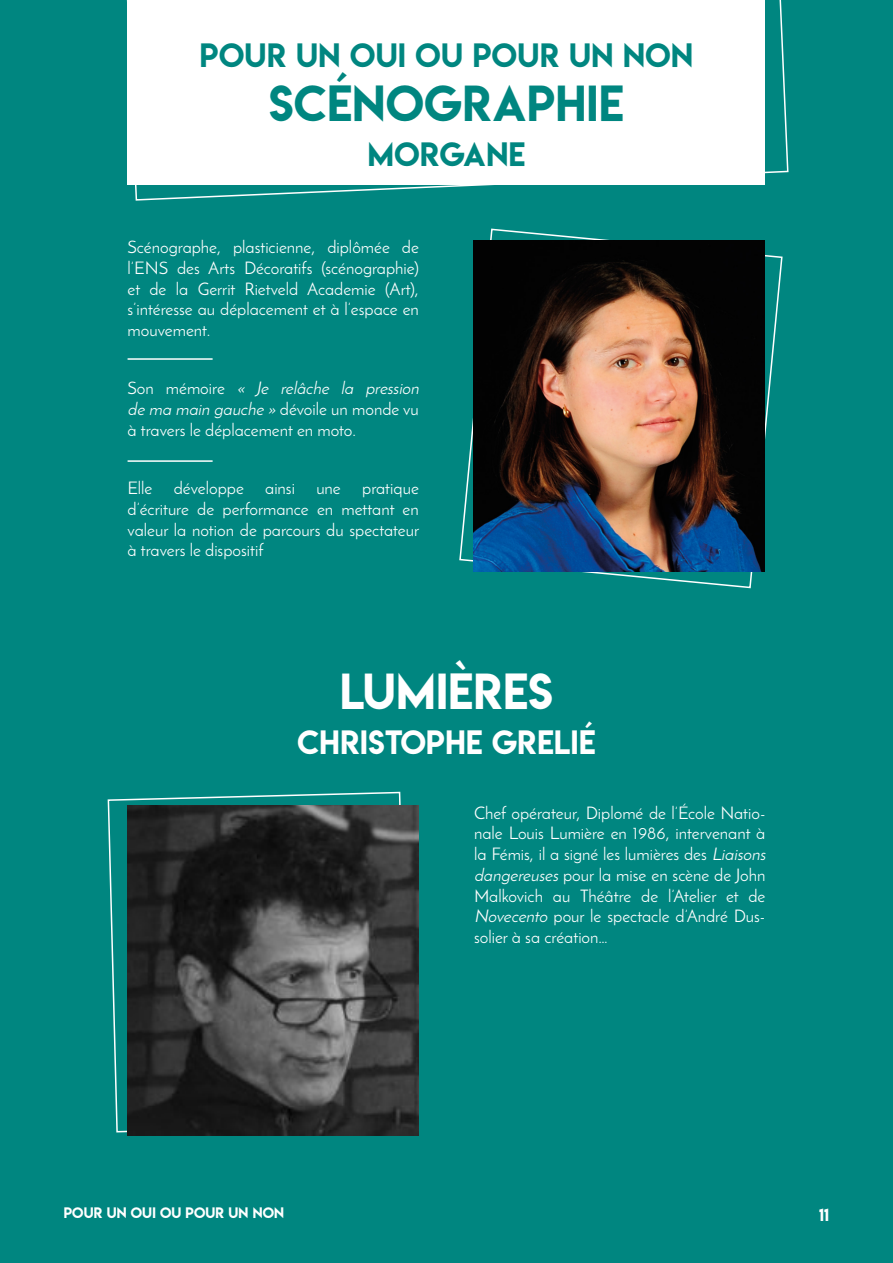
<style>
.page{position:relative;width:893px;height:1263px;background:#008680}
.page>*{position:absolute;margin:0;border:0;box-sizing:border-box;transform-origin:0 0}
.t1{font:45px "Lemon Milk";letter-spacing:.015em;color:#008680}
.t2{font:45px "Lemon Milk";letter-spacing:.015em;color:#fff}
.t3{font:30px "Lemon Milk";letter-spacing:.015em;color:#008680}
.t4{font:30px "Lemon Milk";letter-spacing:.015em;color:#fff}
.t5{font:17.25px/20.7px "Josefin Sans";color:#fff;text-align:justify}
.t6{font:15.75px "Lemon Milk";color:#fff}
.t7{font:13.5px "Lemon Milk";letter-spacing:.01em;color:#fff}
.s1{font-style:italic}
</style>
<div class="page">
<svg style="left:107px;top:791px;width:303px;height:342px"></svg>
<svg style="left:459px;top:228px;width:324px;height:361px"></svg>
<hr style="left:128px;top:358px;width:85px;height:2px;background:#fff">
<hr style="left:128px;top:460px;width:85px;height:2px;background:#fff">
<img style="left:473px;top:240px;width:292px;height:332px">
<img style="left:128px;top:806px;width:291px;height:329px">
<svg style="left:126px;top:0;width:663px;height:201px"></svg>
<div style="left:128px;top:0;width:637px;height:185px;background:#fff"></div>
<h2 class="t3" style="left:200px;top:34px;width:495px">POUR UN OUI OU POUR UN NON</h2>
<h1 class="t1" style="left:269px;top:71px;width:356px">SCÉNOGRAPHIE</h1>
<h2 class="t3" style="left:368px;top:133px;width:159px">MORGANE</h2>
<p class="t5" style="left:128px;top:237px;width:293px">Scénographe, plasticienne, diplômée de l’ENS des Arts Décoratifs (scénographie) et de la Gerrit Rietveld Academie (Art), s’intéresse au déplacement et à l’espace en mouvement.</p>
<p class="t5" style="left:128px;top:378px;width:296px;text-align:left">S o n m é m o i re <span class="s1">« Je relâche la pression de ma main gauche»</span> dévoile un monde vu à travers le déplacement en moto.</p>
<p class="t5" style="left:128px;top:478px;width:293px">Elle développe ainsi une pratique d’écriture de performance en mettant en valeur la notion de parcours du spectateur à travers le dispositif</p>
<h1 class="t2" style="left:340px;top:659px;width:214px">LUMIÈRES</h1>
<h2 class="t4" style="left:298px;top:720px;width:299px">CHRISTOPHE GRELIÉ</h2>
<p class="t5" style="left:474px;top:802px;width:296px;text-align:left">Chef opérateur, Diplomé de l’École Natio&shy;nale Louis Lumière en 1986, intervenant à la Fémis, il a signé les lumières des <span class="s1">Liaisons dangereuses</span> pour la mise en scène de John Malkovich au Théâtre de l’Atelier et de <span class="s1">Novecento</span> pour le spectacle d’André Dus&shy;solier à sa création…</p>
<p class="t7" style="left:64px;top:1203px;width:222px">POUR UN OUI OU POUR UN NON</p>
<p class="t6" style="left:819px;top:1203px;width:11px">11</p>
</div>
